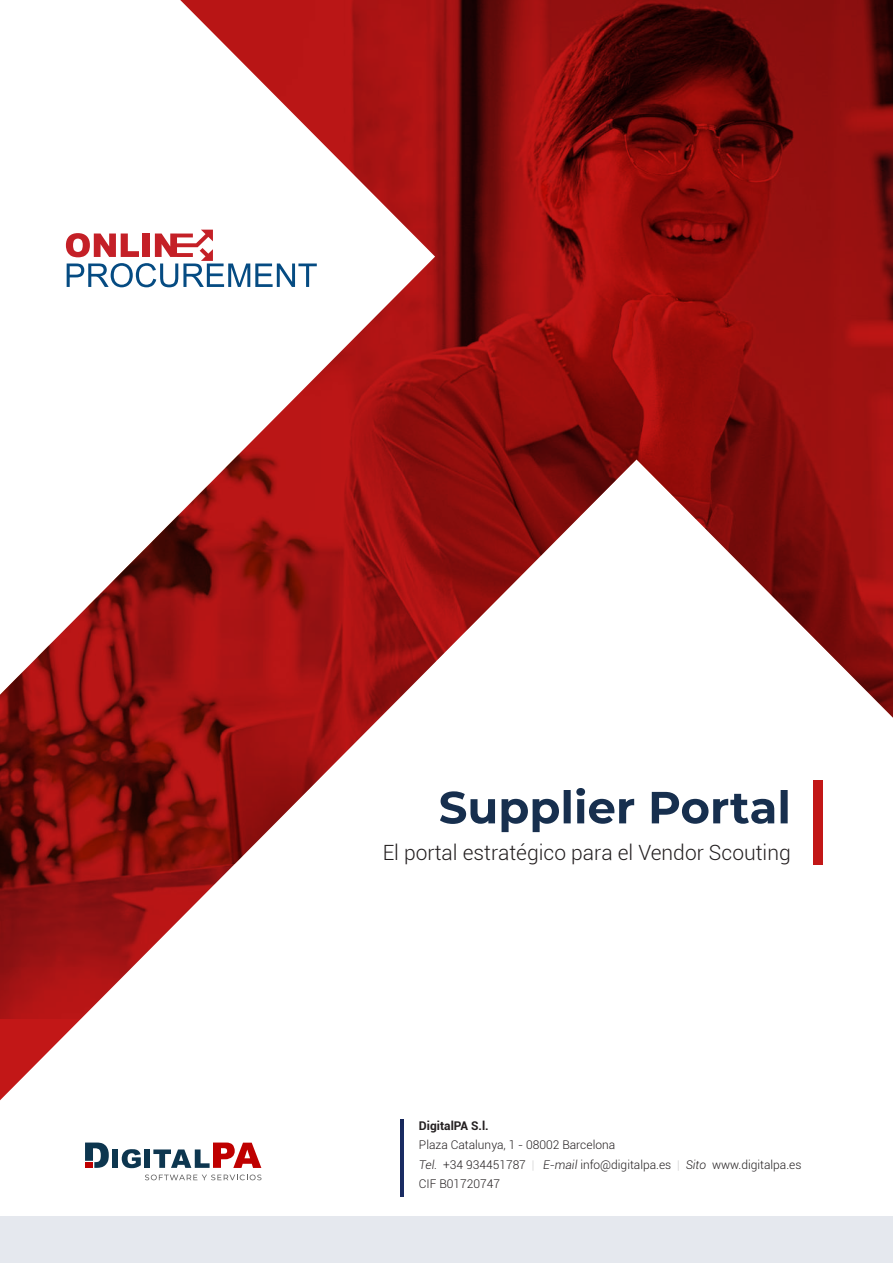
<style>
.page{position:relative;width:893px;height:1263px;background:#fff}
.page>*{position:absolute;margin:0;border:0;box-sizing:border-box;transform-origin:0 0}
.t1{font:300 21px "Roboto";color:#231f20}
.t2{font:300 12px/19.5px "Roboto";color:#231f20}
.t3{font:700 12px "Roboto";color:#231f20}
.s1{font-style:italic}
.s2{color:#d2d3d2}
</style>
<div class="page">
<div style="left:0;top:1216px;width:893px;height:47px;background:#e5e8ee"></div>
<img style="left:0;top:0;width:893px;height:1018px">
<svg style="left:440px;top:788px;width:348px;height:44px"></svg>
<svg style="left:66px;top:230px;width:251px;height:57px"></svg>
<div style="left:397px;top:1117px;width:8px;height:81px;background:#231f20;opacity:.43"></div>
<div style="left:814px;top:780px;width:9px;height:84px;background:#c21717"></div>
<svg style="left:85px;top:1142px;width:24px;height:26px"></svg>
<div style="left:112px;top:1149px;width:6px;height:19px;background:#0d364f"></div>
<svg style="left:122px;top:1149px;width:19px;height:19px"></svg>
<div style="left:144px;top:1149px;width:6px;height:19px;background:#0d364f"></div>
<svg style="left:153px;top:1142px;width:108px;height:26px"></svg>
<div style="left:85px;top:1162px;width:8px;height:6px;background:#bf0000"></div>
<svg style="left:145px;top:1174px;width:116px;height:6px"></svg>
<h1 class="t1" style="left:383px;top:838px;width:410px">El portal estratégico para el Vendor Scouting</h1>
<p class="t3" style="left:419px;top:1117px;width:71px">DigitalPA S.l.</p>
<p class="t2" style="left:419px;top:1135px;width:384px">Plaza Catalunya, 1 - 08002 Barcelona<br><span class="s1">Tel.</span> +34 934451787 <span class="s2">|</span> <span class="s1">E-mail</span> info@digitalpa.es <span class="s2">|</span> <span class="s1">Sito</span> www.digitalpa.es<br>CIF B01720747</p>
</div>
